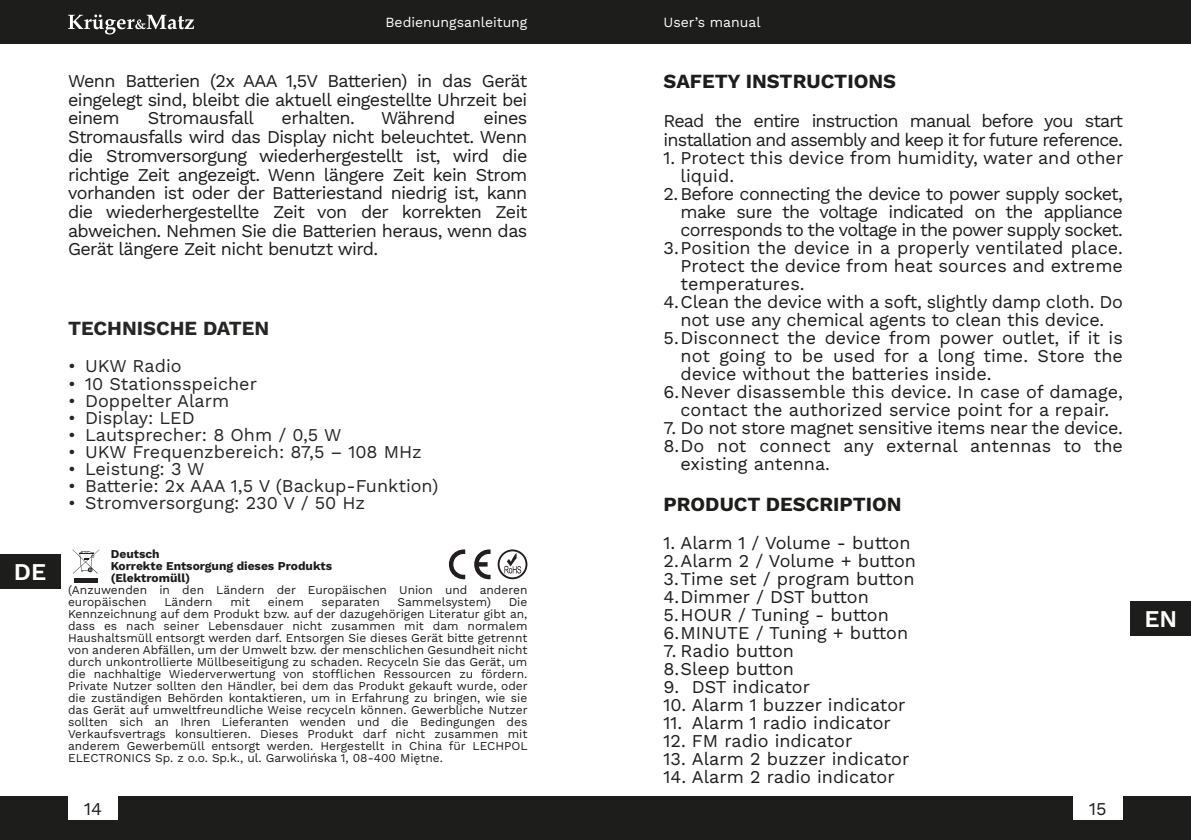
<style>
.page{position:relative;width:1191px;height:840px;background:#fff}
.page>*{position:absolute;margin:0;border:0;box-sizing:border-box;transform-origin:0 0}
.t1{font:600 24px "Work Sans";color:#fff}
.t2{font:700 20px "Work Sans";color:#1d1d1b}
.t3{font:700 20px "Work Sans";color:#262625}
.t4{font:18px/18px "Work Sans";color:#1d1d1b}
.t5{font:18px/18.8px "Work Sans";letter-spacing:-.035em;color:#1d1c1b;text-align:justify}
.t6{font:18px "Work Sans";color:#262625}
.t7{font:18px "Work Sans";letter-spacing:-.04em;color:#1d1d1b}
.t8{font:18px/18.8px "Work Sans";letter-spacing:-.05em;color:#1d1d1b}
.t9{font:18px "Work Sans";letter-spacing:-.02em;color:#1d1d1b}
.t10{font:14px "Work Sans";color:#fff}
.t11{font:12px/12px "Work Sans";color:#1d1d1b}
.t12{font:700 12px/12px "Work Sans";color:#1d1d1b}
</style>
<div class="page">
<div style="left:595px;top:0;width:596px;height:44px;background:#1d1d1b"></div>
<div style="left:595px;top:795px;width:596px;height:44px;background:#1d1d1b"></div>
<div style="left:1130px;top:600px;width:61px;height:35px;background:#1d1d1b"></div>
<div style="left:1073px;top:795px;width:50px;height:24px;background:#fff"></div>
<div style="left:0;top:795px;width:595px;height:44px;background:#1d1d1b"></div>
<div style="left:0;top:0;width:595px;height:44px;background:#1d1d1b"></div>
<svg style="left:68px;top:15px;width:126px;height:19px"></svg>
<div style="left:0;top:553px;width:60px;height:35px;background:#1d1d1b"></div>
<div style="left:68px;top:795px;width:50px;height:24px;background:#fff"></div>
<div style="left:74px;top:578px;width:23px;height:5px;background:#231e1e"></div>
<svg style="left:72px;top:549px;width:27px;height:24px"></svg>
<svg style="left:497px;top:549px;width:30px;height:30px"></svg>
<svg style="left:448px;top:549px;width:42px;height:30px"></svg>
<h1 class="t1" style="left:14px;top:557px;width:34px">DE</h1>
<p class="t10" style="left:385px;top:14px;width:143px">Bedienungsanleitung</p>
<p class="t10" style="left:430px;top:14px;width:99px">User’s manual</p>
<p class="t10" style="left:663px;top:14px;width:99px">User’s manual</p>
<p class="t10" style="left:663px;top:14px;width:143px">Bedienungsanleitung</p>
<h3 class="t5" style="left:68px;top:71px;width:461px">Wenn Batterien (2x AAA 1,5V Batterien) in das Gerät eingelegt sind, bleibt die aktuell eingestellte Uhrzeit bei einem</h3>
<h3 class="t5" style="left:148px;top:109px;width:108px">Stromausfall</h3>
<h3 class="t5" style="left:282px;top:109px;width:75px">erhalten.</h3>
<h3 class="t5" style="left:381px;top:109px;width:76px">Während</h3>
<p class="t5" style="left:68px;top:109px;width:461px;text-indent:415px">eines Stromausfalls wird das Display nicht beleuchtet. Wenn die Stromversorgung wiederhergestellt ist, wird die richtige Zeit angezeigt. Wenn längere Zeit kein Strom vorhanden ist oder der Batteriestand niedrig ist, kann die wiederhergestellte Zeit von der korrekten Zeit abweichen. Nehmen Sie die Batterien heraus, wenn das Gerät längere Zeit nicht benutzt wird.</p>
<h2 class="t3" style="left:68px;top:316px;width:203px">TECHNISCHE DATEN</h2>
<h3 class="t6" style="left:68px;top:355px;width:115px">• UKW Radio</h3>
<h3 class="t6" style="left:68px;top:372px;width:190px">• 10 Stationsspeicher</h3>
<h3 class="t6" style="left:68px;top:389px;width:163px">• Doppelter Alarm</h3>
<h3 class="t6" style="left:68px;top:406px;width:128px">• Display: LED</h3>
<h3 class="t6" style="left:68px;top:423px;width:275px">• Lautsprecher: 8 Ohm / 0,5 W</h3>
<h3 class="t6" style="left:68px;top:440px;width:355px">• UKW Frequenzbereich: 87,5 – 108 MHz</h3>
<h3 class="t6" style="left:68px;top:457px;width:138px">• Leistung: 3 W</h3>
<h3 class="t6" style="left:68px;top:474px;width:372px">• Batterie: 2x AAA 1,5 V (Backup-Funktion)</h3>
<h3 class="t6" style="left:68px;top:491px;width:299px">• Stromversorgung: 230 V / 50 Hz</h3>
<p class="t12" style="left:111px;top:547px;width:223px">Deutsch<br>Korrekte Entsorgung dieses Produkts (Elektromüll)</p>
<p class="t11" style="left:68px;top:583px;width:461px">(Anzuwenden in den Ländern der Europäischen Union und anderen europäischen</p>
<p class="t11" style="left:164px;top:595px;width:50px">Ländern</p>
<p class="t11" style="left:230px;top:595px;width:21px">mit</p>
<p class="t11" style="left:268px;top:595px;width:37px">einem</p>
<p class="t11" style="left:321px;top:595px;width:60px">separaten</p>
<p class="t11" style="left:397px;top:595px;width:95px">Sammelsystem)</p>
<p class="t11" style="left:68px;top:595px;width:461px;text-align:justify;text-indent:441px">Die Kennzeichnung auf dem Produkt bzw. auf der dazugehörigen Literatur gibt an, dass es nach seiner Lebensdauer nicht zusammen mit dam normalem Haushaltsmüll entsorgt werden darf. Entsorgen Sie dieses Gerät bitte getrennt von anderen Abfällen, um der Umwelt bzw. der menschlichen Gesundheit nicht durch unkontrollierte Müllbeseitigung zu schaden. Recyceln Sie das Gerät, um die nachhaltige Wiederverwertung von stofflichen Ressourcen zu fördern.<br>Private Nutzer sollten den Händler, bei dem das Produkt gekauft wurde, oder die zuständigen Behörden kontaktieren, um in Erfahrung zu bringen, wie sie das Gerät auf umweltfreundliche Weise recyceln können. Gewerbliche Nutzer sollten sich an Ihren Lieferanten wenden und die Bedingungen des Verkaufsvertrags konsultieren. Dieses Produkt darf nicht zusammen mit anderem Gewerbemüll entsorgt werden. Hergestellt in China für LECHPOL ELECTRONICS Sp. z o.o. Sp.k., ul. Garwolińska 1, 08-400 Miętne.</p>
<h3 class="t4" style="left:84px;top:798px;width:20px">14</h3>
<h2 class="t2" style="left:663px;top:69px;width:234px">SAFETY INSTRUCTIONS</h2>
<h3 class="t8" style="left:663px;top:111px;width:461px">Read the entire instruction manual before you start installation and assembly and keep it for future reference.</h3>
<h3 class="t4" style="left:680px;top:148px;width:444px;text-indent:-17px">1. Protect this device from humidity, water and other liquid.</h3>
<h3 class="t7" style="left:663px;top:183px;width:461px">2. Before connecting the device to power supply socket,</h3>
<h3 class="t7" style="left:680px;top:201px;width:444px">make sure the voltage indicated on the appliance</h3>
<h3 class="t7" style="left:680px;top:219px;width:444px">corresponds to the voltage in the power supply socket.</h3>
<h3 class="t4" style="left:663px;top:238px;width:461px">3.Position the device in a properly ventilated place.</h3>
<h3 class="t4" style="left:680px;top:256px;width:444px">Protect the device from heat sources and extreme</h3>
<h3 class="t4" style="left:680px;top:274px;width:126px">temperatures.</h3>
<h3 class="t4" style="left:663px;top:292px;width:461px">4.Clean the device with a soft, slightly damp cloth. Do</h3>
<h3 class="t4" style="left:680px;top:310px;width:425px">not use any chemical agents to clean this device.</h3>
<h3 class="t4" style="left:663px;top:328px;width:461px">5.Disconnect the device from power outlet, if it is</h3>
<h3 class="t4" style="left:680px;top:346px;width:444px">not going to be used for a long time. Store the</h3>
<h3 class="t4" style="left:680px;top:364px;width:312px">device without the batteries inside.</h3>
<h3 class="t4" style="left:663px;top:382px;width:461px">6.Never disassemble this device. In case of damage,</h3>
<h3 class="t4" style="left:680px;top:400px;width:430px">contact the authorized service point for a repair.</h3>
<h3 class="t9" style="left:663px;top:417px;width:461px">7. Do not store magnet sensitive items near the device.</h3>
<h3 class="t4" style="left:663px;top:436px;width:461px">8.Do not connect any external antennas to the</h3>
<h3 class="t4" style="left:680px;top:454px;width:151px">existing antenna.</h3>
<h2 class="t2" style="left:663px;top:492px;width:240px">PRODUCT DESCRIPTION</h2>
<h3 class="t4" style="left:663px;top:533px;width:254px">1. Alarm 1 / Volume - button<br>2.Alarm 2 / Volume + button<br>3.Time set / program button<br>4.Dimmer / DST button<br>5.HOUR / Tuning - button<br>6.MINUTE / Tuning + button</h3>
<h3 class="t4" style="left:663px;top:641px;width:132px">7. Radio button<br>8.Sleep button</h3>
<h3 class="t4" style="left:663px;top:677px;width:148px">9. DST indicator</h3>
<h3 class="t4" style="left:663px;top:695px;width:243px">10. Alarm 1 buzzer indicator</h3>
<h3 class="t4" style="left:663px;top:713px;width:229px">11. Alarm 1 radio indicator</h3>
<h3 class="t4" style="left:663px;top:731px;width:190px">12. FM radio indicator</h3>
<h3 class="t4" style="left:663px;top:749px;width:247px">13. Alarm 2 buzzer indicator</h3>
<h3 class="t4" style="left:663px;top:767px;width:233px">14. Alarm 2 radio indicator</h3>
<h3 class="t4" style="left:1089px;top:798px;width:19px">15</h3>
<h1 class="t1" style="left:1144px;top:604px;width:34px">EN</h1>
</div>
